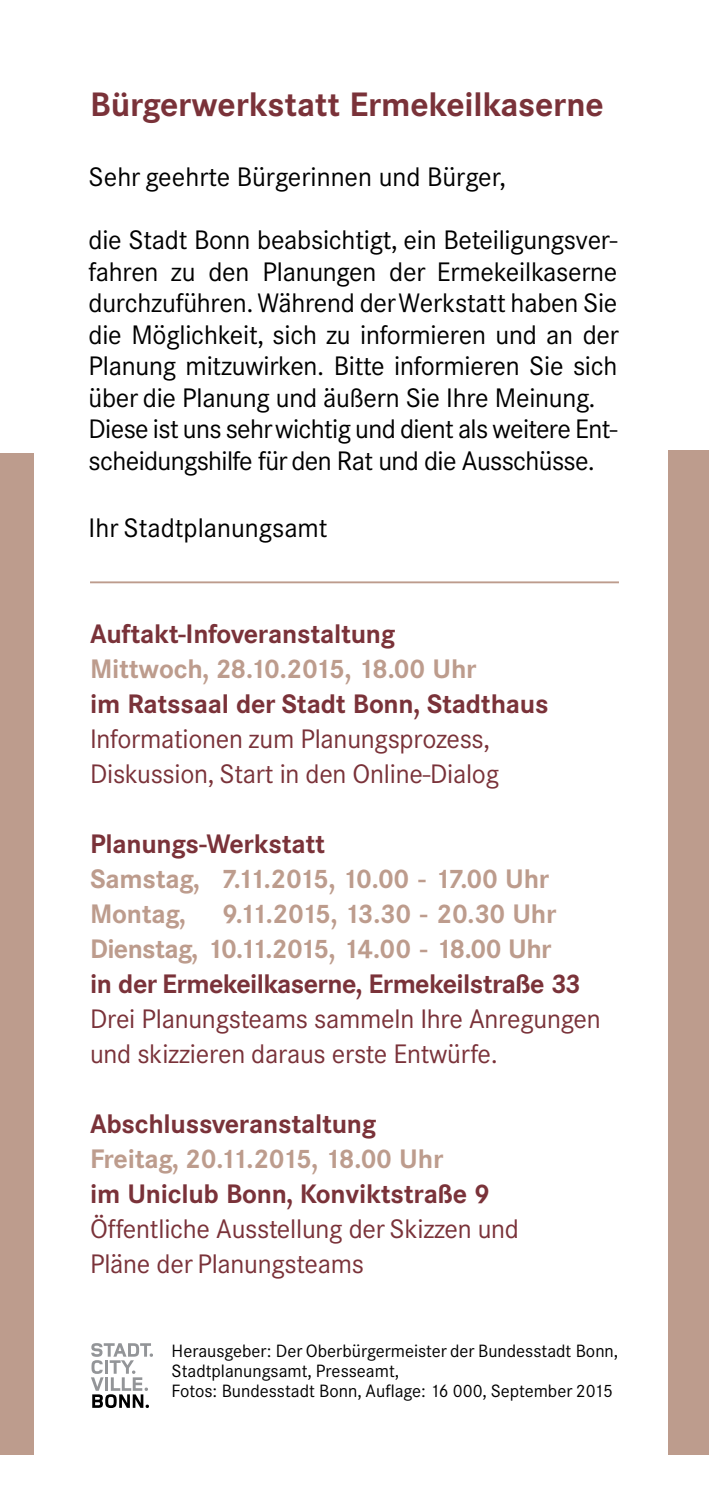
<style>
.page{position:relative;width:709px;height:1489px;background:#fff}
.page>*{position:absolute;margin:0;border:0;box-sizing:border-box;transform-origin:0 0}
.t1{font:700 33.25px "Corporate SBQ";letter-spacing:-.005em;color:#7a3239}
.t2{font:26.25px/31.5px "Corporate SBQ";letter-spacing:-.01em;color:#000}
.t3{font:26.25px/35px "Corporate SBQ";letter-spacing:-.01em;color:#7a3239}
.t4{font:700 26.25px "Corporate SBQ";letter-spacing:-.01em;color:#7a3239}
.t5{font:700 26.25px/35px "Corporate SBQ";letter-spacing:-.01em;color:#bd9c8d}
.t6{font:17.5px/20px "Corporate SBQ";color:#000}
</style>
<div class="page">
<div style="left:669px;top:450px;width:40px;height:1004px;background:#bd9c8d"></div>
<div style="left:0;top:453px;width:34px;height:1001px;background:#bd9c8d"></div>
<svg style="left:91px;top:1343px;width:61px;height:64px"></svg>
<hr style="left:90px;top:581px;width:529px;height:2px;background:#bd9c8d">
<p class="t1" style="left:90px;top:84px;width:515px">Bürgerwerkstatt Ermekeilkaserne</p>
<p class="t2" style="left:89px;top:161px;width:419px">Sehr geehrte Bürgerinnen und Bürger,</p>
<p class="t2" style="left:89px;top:224px;width:532px">die Stadt Bonn beabsichtigt, ein Beteiligungsver&shy;fahren zu den Planungen der Ermekeilkaserne durchzuführen. Während der Werkstatt haben Sie die Möglichkeit, sich zu informieren und an der Planung mitzuwirken. Bitte informieren Sie sich über die Planung und äußern Sie Ihre Meinung.<br>Diese ist uns sehr wichtig und dient als weitere Ent&shy;scheidungshilfe für den Rat und die Ausschüsse.</p>
<p class="t2" style="left:89px;top:512px;width:240px">Ihr Stadtplanungsamt</p>
<p class="t4" style="left:90px;top:617px;width:307px">Auftakt-Infoveranstaltung</p>
<p class="t5" style="left:90px;top:651px;width:388px">Mittwoch, 28.10.2015, 18.00 Uhr</p>
<p class="t4" style="left:90px;top:687px;width:460px">im Ratssaal der Stadt Bonn, Stadthaus</p>
<p class="t3" style="left:90px;top:721px;width:410px">Informationen zum Planungsprozess,<br>Diskussion, Start in den Online-Dialog</p>
<p class="t4" style="left:90px;top:827px;width:237px">Planungs-Werkstatt</p>
<p class="t5" style="left:90px;top:861px;width:461px">Samstag, 7.11.2015, 10.00 - 17.00 Uhr<br>Montag,</p>
<p class="t5" style="left:90px;top:896px;width:468px;text-align:right">9.11.2015, 13.30 - 20.30 Uhr<br>Dienstag, 10.11.2015, 14.00 - 18.00 Uhr</p>
<p class="t4" style="left:90px;top:967px;width:492px">in der Ermekeilkaserne, Ermekeilstraße 33</p>
<p class="t3" style="left:90px;top:1001px;width:512px">Drei Planungsteams sammeln Ihre Anregungen und skizzieren daraus erste Entwürfe.</p>
<p class="t4" style="left:90px;top:1107px;width:288px">Abschlussveranstaltung</p>
<p class="t5" style="left:90px;top:1141px;width:355px">Freitag, 20.11.2015, 18.00 Uhr</p>
<p class="t4" style="left:90px;top:1177px;width:401px">im Uniclub Bonn, Konviktstraße 9</p>
<p class="t3" style="left:90px;top:1211px;width:430px">Öffentliche Ausstellung der Skizzen und<br>Pläne der Planungsteams</p>
<p class="t6" style="left:171px;top:1340px;width:448px">Herausgeber: Der Oberbürgermeister der Bundesstadt Bonn,<br>Stadtplanungsamt, Presseamt,<br>Fotos: Bundesstadt Bonn, Auflage: 16 000, September 2015</p>
</div>
